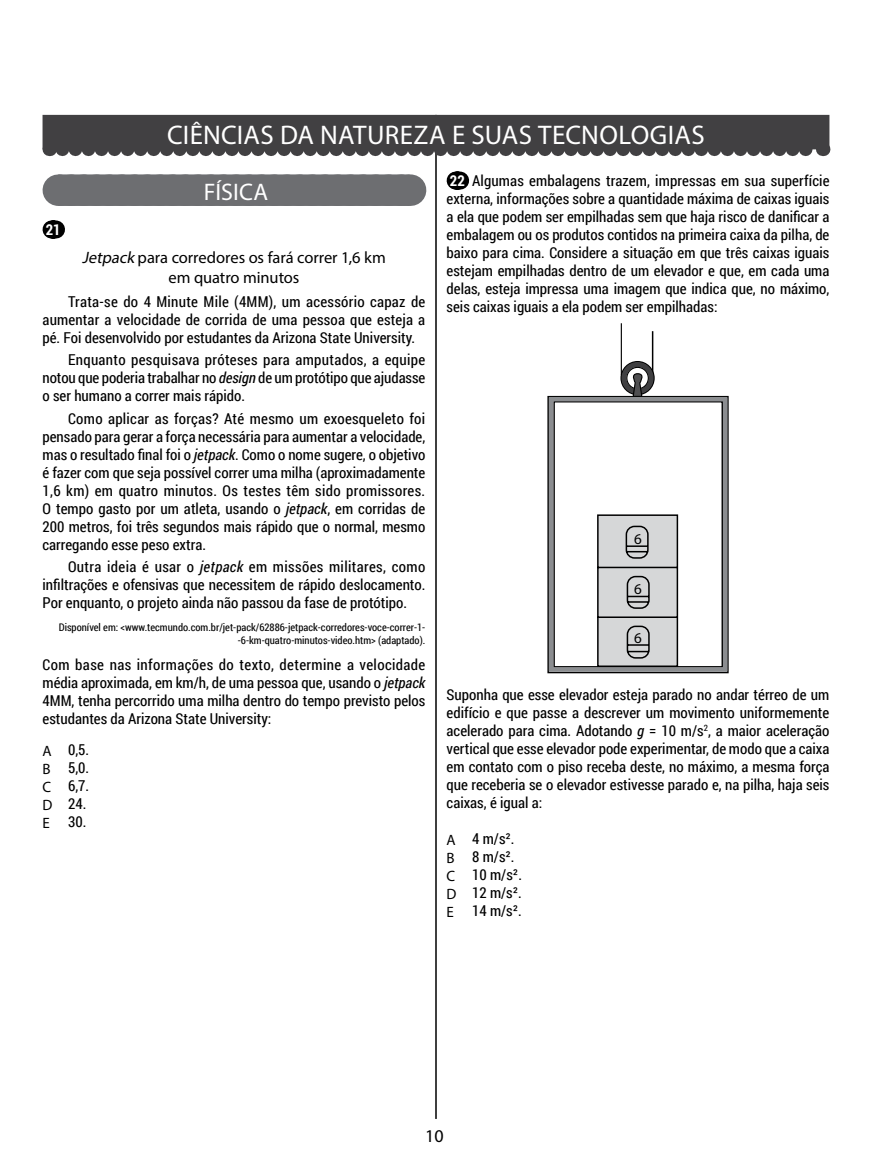
<style>
.page{position:relative;width:872px;height:1170px;background:#fff}
.page>*{position:absolute;margin:0;border:0;box-sizing:border-box;transform-origin:0 0}
.t1{font:27px "Myriad Pro";letter-spacing:.01em;color:#fff}
.t2{font:24px "Myriad Pro";letter-spacing:.005em;color:#fff}
.t3{font:18px "Myriad Pro";color:#000}
.t4{font:16.5px/19.8px "Myriad Pro";letter-spacing:-.005em;color:#000;text-align:center}
.t5{font:15px/18px "Roboto Condensed";color:#000;text-align:justify}
.t6{font:condensed 15px "Roboto";color:#000}
.t7{font:700 15px "Roboto Condensed";color:#fff}
.t8{font:10.5px/12.6px "Roboto Condensed";color:#000;text-align:right}
.s1{font-weight:700;color:#fff}
.s2{font-style:italic}
.s3{font-family:"Myriad Pro"}
</style>
<div class="page">
<hr style="left:435px;top:115px;width:2px;height:1003px;background:#000">
<div style="left:43px;top:115px;width:786px;height:34px;background:#414042"></div>
<svg style="left:62px;top:149px;width:754px;height:7px"></svg>
<div style="left:58px;top:174px;width:351px;height:32px;background:#6d6e71"></div>
<svg style="left:71px;top:174px;width:332px;height:1px"></svg>
<hr style="left:409px;top:174px;width:1px;height:32px;background:#6d6e71">
<svg style="left:52px;top:220px;width:4px;height:18px"></svg>
<svg style="left:455px;top:171px;width:5px;height:18px"></svg>
<hr style="left:621px;top:323px;width:1px;height:52px;background:#000">
<hr style="left:652px;top:331px;width:1px;height:45px;background:#000">
<div style="left:620px;top:361px;width:34px;height:34px;border:2px solid #000;border-radius:50%"></div>
<div style="left:621px;top:362px;width:32px;height:32px;border:5px solid #3f3f41;border-radius:50%"></div>
<div style="left:626px;top:367px;width:23px;height:22px;border:1px solid #000;border-radius:50%"></div>
<svg style="left:630px;top:372px;width:16px;height:24px"></svg>
<div style="left:547px;top:396px;width:181px;height:277px;border:1px solid #000"></div>
<div style="left:549px;top:397px;width:178px;height:274px;border:4px solid #8b8d90"></div>
<svg style="left:596px;top:514px;width:83px;height:153px"></svg>
<h1 class="t1" style="left:167px;top:118px;width:539px">CIÊNCIAS DA NATUREZA E SUAS TECNOLOGIAS</h1>
<h2 class="t2" style="left:204px;top:177px;width:66px">FÍSICA</h2>
<p class="t5" style="left:446px;top:171px;width:384px"><span class="s1">22</span> Algumas embalagens trazem, impressas em sua superfície externa, informações sobre a quantidade máxima de caixas iguais a ela que podem ser empilhadas sem que haja risco de danificar a embalagem ou os produtos contidos na primeira caixa da pilha, de baixo para cima. Considere a situação em que três caixas iguais estejam empilhadas dentro de um elevador e que, em cada uma delas, esteja impressa uma imagem que indica que, no máximo, seis caixas iguais a ela podem ser empilhadas:</p>
<p class="t7" style="left:46px;top:219px;width:16px">21</p>
<p class="t4" style="left:82px;top:247px;width:305px"><span class="s2">Jetpack</span> para corredores os fará correr 1,6 km em quatro minutos</p>
<p class="t5" style="left:43px;top:292px;width:384px;text-indent:26px">Trata-se do 4 Minute Mile (4MM), um acessório capaz de aumentar a velocidade de corrida de uma pessoa que esteja a pé. Foi desenvolvido por estudantes da Arizona State University.</p>
<p class="t5" style="left:43px;top:350px;width:384px;text-indent:26px">Enquanto pesquisava próteses para amputados, a equipe notou que poderia trabalhar no <span class="s2">design</span> de um protótipo que ajudasse o ser humano a correr mais rápido.</p>
<p class="t5" style="left:43px;top:409px;width:384px;text-indent:26px">Como aplicar as forças? Até mesmo um exoesqueleto foi pensado para gerar a força necessária para aumentar a velocidade, mas o resultado final foi o <span class="s2">jetpack</span>. Como o nome sugere, o objetivo é fazer com que seja possível correr uma milha (aproximadamente 1,6 km) em quatro minutos. Os testes têm sido promissores.<br>O tempo gasto por um atleta, usando o <span class="s2">jetpack</span>, em corridas de 200 metros, foi três segundos mais rápido que o normal, mesmo carregando esse peso extra.</p>
<p class="t5" style="left:43px;top:557px;width:384px;text-indent:26px">Outra ideia é usar o <span class="s2">jetpack</span> em missões militares, como infiltrações e ofensivas que necessitem de rápido deslocamento.<br>Por enquanto, o projeto ainda não passou da fase de protótipo.</p>
<p class="t8" style="left:59px;top:621px;width:368px">Disponível em: &lt;www.tecmundo.com.br/jet-pack/62886-jetpack-corredores-voce-correr-1- -6-km-quatro-minutos-video.htm&gt; (adaptado).</p>
<p class="t5" style="left:43px;top:655px;width:384px">Com base nas informações do texto, determine a velocidade média aproximada, em km/h, de uma pessoa que, usando o <span class="s2">jetpack </span>4MM, tenha percorrido uma milha dentro do tempo previsto pelos estudantes da Arizona State University:</p>
<p class="t5" style="left:43px;top:740px;width:48px;text-align:left"><span class="s3">A</span> 0,5.<br><span class="s3">B</span> 5,0.<br><span class="s3">C</span> 6,7.<br><span class="s3">D</span> 24.<br><span class="s3">E</span> 30.</p>
<p class="t6" style="left:634px;top:529px;width:9px">6</p>
<p class="t6" style="left:634px;top:579px;width:9px">6</p>
<p class="t6" style="left:634px;top:628px;width:9px">6</p>
<p class="t5" style="left:446px;top:685px;width:384px">Suponha que esse elevador esteja parado no andar térreo de um edifício e que passe a descrever um movimento uniformemente acelerado para cima. Adotando <span class="s2">g</span> = 10 m/s<sup>2</sup>, a maior aceleração vertical que esse elevador pode experimentar, de modo que a caixa em contato com o piso receba deste, no máximo, a mesma força que receberia se o elevador estivesse parado e, na pilha, haja seis caixas, é igual a:</p>
<p class="t5" style="left:446px;top:829px;width:77px;text-align:left"><span class="s3">A</span> 4 m/s².<br><span class="s3">B</span> 8 m/s².<br><span class="s3">C</span> 10 m/s².<br><span class="s3">D</span> 12 m/s².<br><span class="s3">E</span> 14 m/s².</p>
<p class="t3" style="left:425px;top:1124px;width:20px">10</p>
</div>
